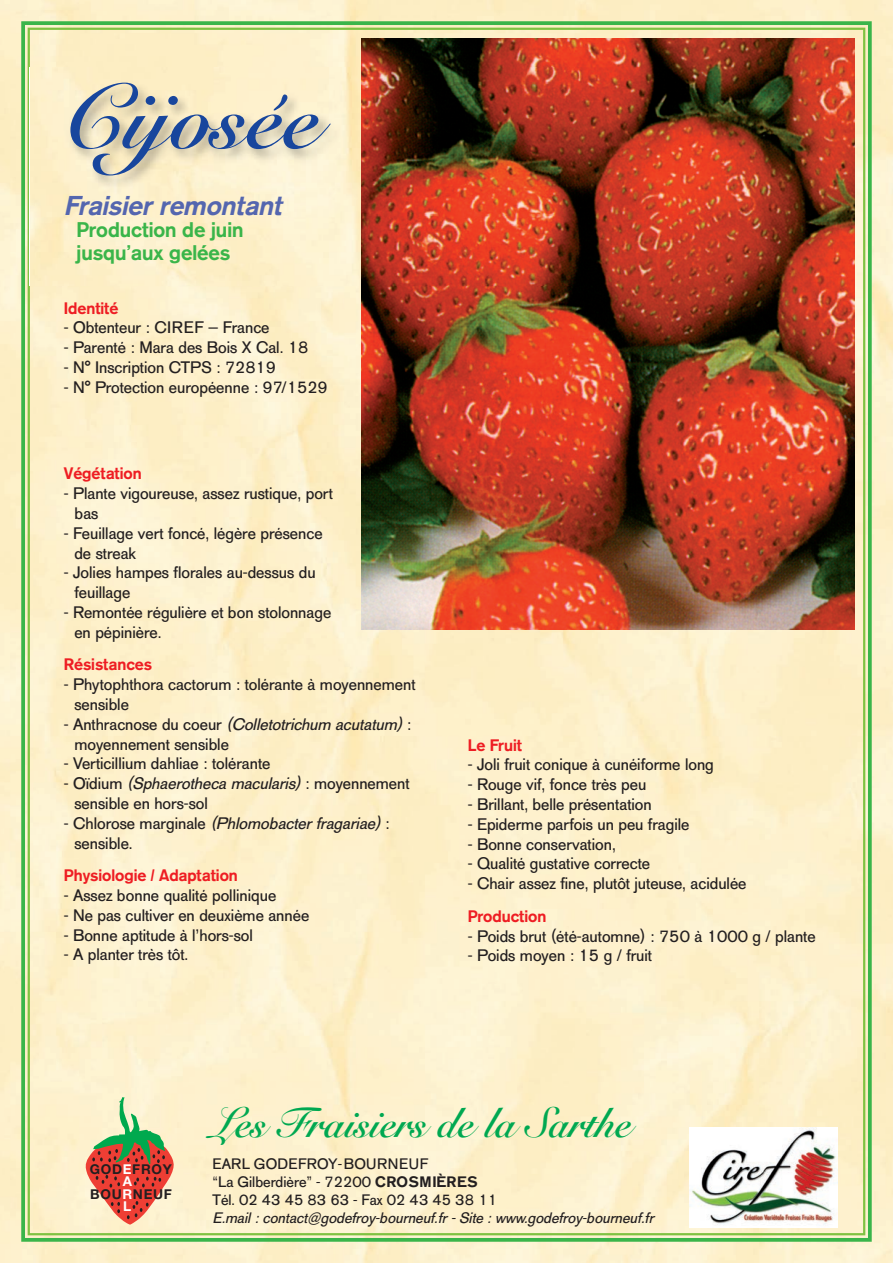
<style>
.page{position:relative;width:893px;height:1263px;background:#fff}
.page>*{position:absolute;margin:0;border:0;box-sizing:border-box;transform-origin:0 0}
.t1{font:90px "Snell Roundhand Bold Script";color:#18469d}
.t2{font:42px "Snell Roundhand Bold Script";color:#00a851;scale:.95 1}
.t3{font:italic 500 27px "AG Old Face";color:#5466af}
.t4{font:500 21px/22.5px "AG Old Face";color:#3ab54a}
.t5{font:16.5px/19.8px "AG Old Face";color:#231f20}
.t6{font:500 16.5px "AG Old Face";color:#ee1d23}
.t7{font:15px/18px "AG Old Face";color:#231f20}
.t8{font:italic 15px "AG Old Face";color:#231f20}
.t9{font:700 13.5px/12.6px "Helvetica Neue";letter-spacing:.05em;color:#231f20;text-align:center}
.s1{font-style:italic}
.s2{color:#fff}
.s3{font-weight:500}
</style>
<div class="page">
<img style="left:0;top:0;width:893px;height:1263px">
<img style="left:689px;top:1128px;width:148px;height:100px">
<img style="left:361px;top:38px;width:494px;height:591px">
<svg style="left:86px;top:1097px;width:88px;height:127px;background:#d69f81"></svg>
<img style="left:30px;top:68px;width:549px;height:217px">
<h1 class="t1" style="left:64px;top:84px;width:258px">Cijosée</h1>
<h3 class="t3" style="left:64px;top:196px;width:224px">Fraisier remontant</h3>
<p class="t4" style="left:77px;top:220px;width:168px">Production de juin jusqu’aux gelées</p>
<p class="t6" style="left:64px;top:302px;width:56px">Identité</p>
<p class="t5" style="left:64px;top:320px;width:207px">- Obtenteur : CIREF – France</p>
<p class="t5" style="left:64px;top:339px;width:246px">- Parenté : Mara des Bois X Cal. 18</p>
<p class="t5" style="left:64px;top:359px;width:214px">- N° Inscription CTPS : 72819</p>
<p class="t5" style="left:64px;top:379px;width:266px">- N° Protection européenne : 97/1529</p>
<p class="t6" style="left:64px;top:468px;width:79px">Végétation</p>
<p class="t5" style="left:74px;top:485px;width:260px;text-indent:-11px">- Plante vigoureuse, assez rustique, port bas</p>
<p class="t5" style="left:74px;top:525px;width:250px;text-indent:-11px">- Feuillage vert foncé, légère présence de streak</p>
<p class="t5" style="left:74px;top:565px;width:243px;text-indent:-11px">- Jolies hampes florales au-dessus du feuillage</p>
<p class="t5" style="left:74px;top:604px;width:258px;text-indent:-11px">- Remontée régulière et bon stolonnage en pépinière.</p>
<p class="t6" style="left:64px;top:659px;width:90px">Résistances</p>
<p class="t5" style="left:74px;top:676px;width:343px;text-indent:-11px">- Phytophthora cactorum : tolérante à moyennement sensible</p>
<p class="t5" style="left:74px;top:716px;width:338px;text-indent:-11px">- A n t h r a c n o s e d u c o e u r <span class="s1">(Colletotrichum acutatum)</span> : moyennement sensible</p>
<p class="t5" style="left:64px;top:756px;width:208px">- Verticillium dahliae : tolérante</p>
<p class="t5" style="left:74px;top:775px;width:337px;text-indent:-11px">- Oïd i u m <span class="s1">(Sphaerotheca macularis)</span> : m o y e n n e m e n t sensible en hors-sol</p>
<p class="t5" style="left:74px;top:815px;width:317px;text-indent:-11px">- Chlorose marginale <span class="s1">(Phlomobacter fragariae)</span>: sensible.</p>
<p class="t6" style="left:64px;top:869px;width:176px">Physiologie / Adaptation</p>
<p class="t5" style="left:64px;top:887px;width:214px">- Assez bonne qualité pollinique</p>
<p class="t5" style="left:64px;top:907px;width:247px">- Ne pas cultiver en deuxième année</p>
<p class="t5" style="left:64px;top:927px;width:191px">- Bonne aptitude à l’hors-sol</p>
<p class="t5" style="left:64px;top:946px;width:126px">- A planter très tôt.</p>
<p class="t6" style="left:468px;top:739px;width:56px">Le Fruit</p>
<p class="t5" style="left:468px;top:757px;width:248px">- Joli fruit conique à cunéiforme long</p>
<p class="t5" style="left:468px;top:776px;width:180px">- Rouge vif, fonce très peu</p>
<p class="t5" style="left:468px;top:796px;width:185px">- Brillant, belle présentation</p>
<p class="t5" style="left:468px;top:816px;width:223px">- Epiderme parfois un peu fragile</p>
<p class="t5" style="left:468px;top:836px;width:150px">- Bonne conservation,</p>
<p class="t5" style="left:468px;top:856px;width:184px">- Qualité gustative correcte</p>
<p class="t5" style="left:468px;top:875px;width:280px">- Chair assez fine, plutôt juteuse, acidulée</p>
<p class="t6" style="left:468px;top:910px;width:80px">Production</p>
<p class="t5" style="left:468px;top:928px;width:349px">- Poids brut (été-automne) : 750 à 1000 g / plante</p>
<p class="t5" style="left:468px;top:948px;width:186px">- Poids moyen : 15 g / fruit</p>
<p class="t9" style="left:90px;top:1164px;width:84px">GOD<span class="s2">E</span>FROY<br><span class="s2">A<br></span>BOU<span class="s2">R</span>NEUF<br><span class="s2">L</span></p>
<h2 class="t2" style="left:213px;top:1107px;width:443px">Les Fraisiers de la Sarthe</h2>
<p class="t7" style="left:213px;top:1157px;width:286px">EARL GODEFROY-BOURNEUF<br>“La Gilberdière” - 72200 <span class="s3">CROSMIÈRES<br></span>Tél. 02 43 45 83 63 - Fax 02 43 45 38 11</p>
<p class="t8" style="left:213px;top:1213px;width:446px">E.mail : contact@godefroy -bourneuf.fr - Site : www.godefroy -bourneuf.fr</p>
</div>
